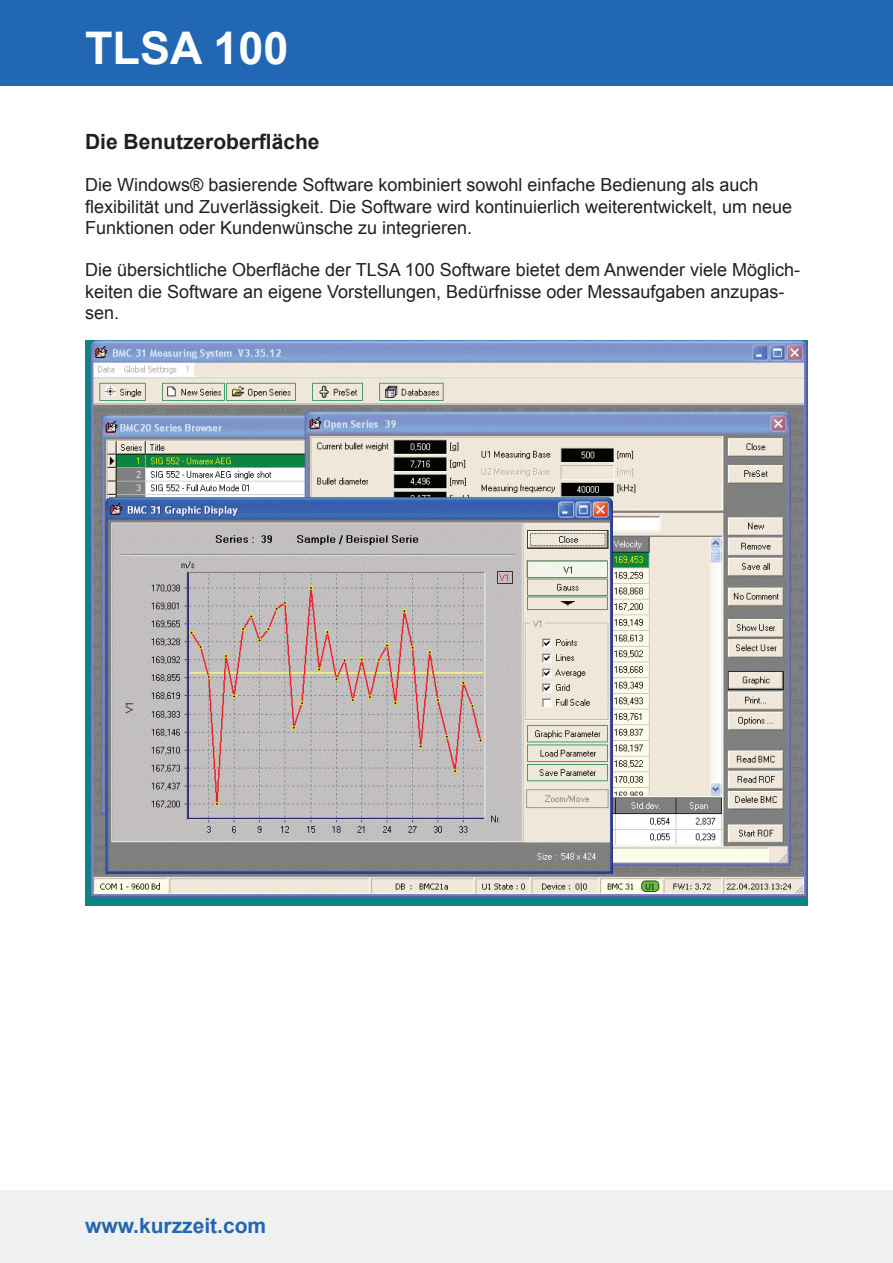
<style>
.page{position:relative;width:893px;height:1263px;background:#fff}
.page>*{position:absolute;margin:0;border:0;box-sizing:border-box;transform-origin:0 0}
.t1{font:700 45px "Arial";color:#fff}
.t2{font:700 21px "Arial";color:#231f20}
.t3{font:700 21px "Arial";color:#2167b3}
.t4{font:18px/21.3px "Arial";color:#231f20}
</style>
<div class="page">
<div style="left:0;top:1191px;width:893px;height:72px;background:#eff0f0"></div>
<div style="left:0;top:0;width:893px;height:85px;background:#2167b3"></div>
<img style="left:85px;top:340px;width:723px;height:565px">
<h1 class="t1" style="left:85px;top:18px;width:205px">TLSA 100</h1>
<p class="t2" style="left:85px;top:127px;width:236px">Die Benutzeroberfläche</p>
<p class="t4" style="left:85px;top:175px;width:709px">Die Windows® basierende Software kombiniert sowohl einfache Bedienung als auch flexibilität und Zuverlässigkeit. Die Software wird kontinuierlich weiterentwickelt, um neue<br>Funktionen oder Kundenwünsche zu integrieren.</p>
<p class="t4" style="left:85px;top:260px;width:717px">Die übersichtliche Oberfläche der TLSA 100 Software bietet dem Anwender viele Möglich&shy;keiten die Software an eigene Vorstellungen, Bedürfnisse oder Messaufgaben anzupas&shy;sen.</p>
<p class="t3" style="left:85px;top:1212px;width:183px">www.kurzzeit.com</p>
</div>
